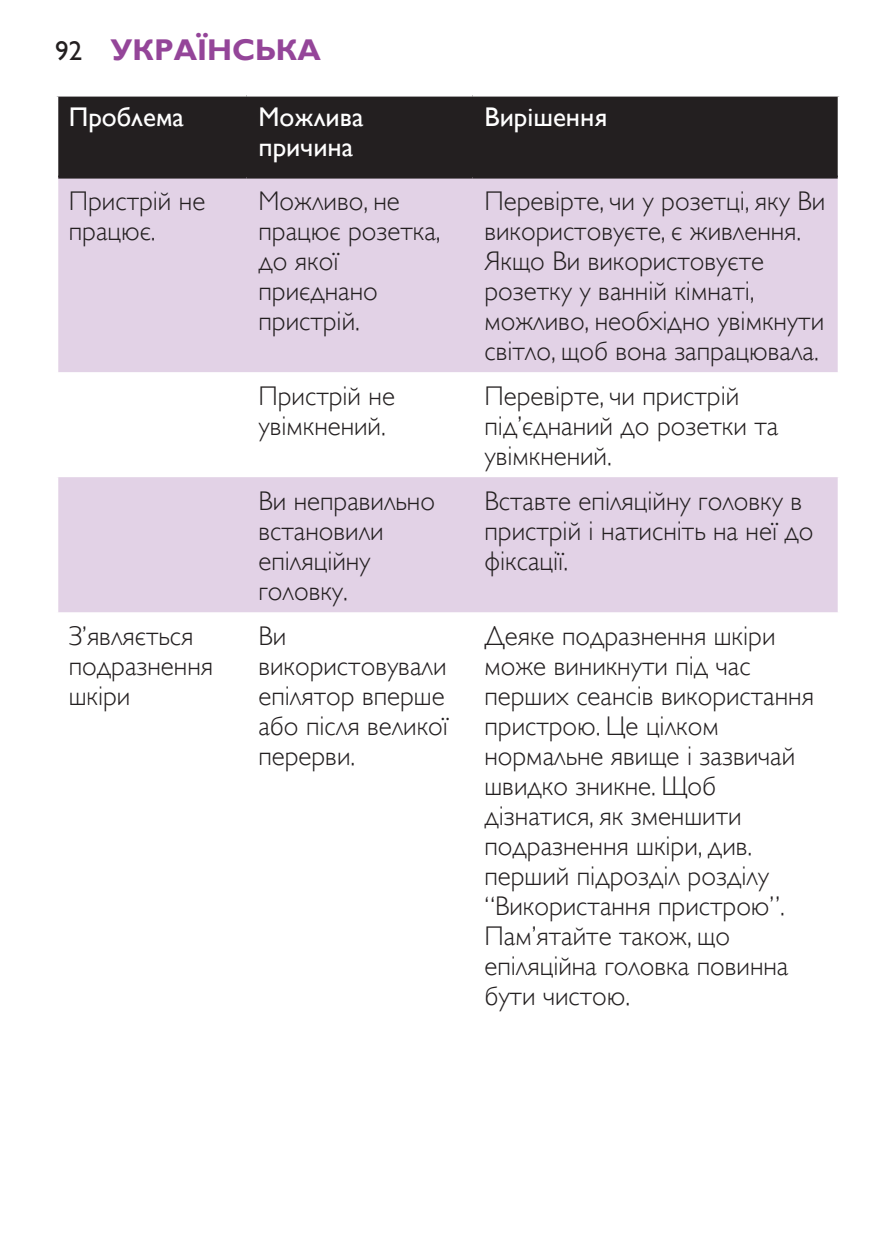
<style>
.page{position:relative;width:893px;height:1259px;background:#fff}
.page>*{position:absolute;margin:0;border:0;box-sizing:border-box;transform-origin:0 0}
.t1{font:700 30px "Gill Sans Alt One WGL";color:#944599}
.t2{font:27px/30px "Gill Sans Alt One WGL Light";color:#231f20}
.t3{font:27px/30px "Gill Sans Alt One WGL";color:#fff}
.t4{font:27px "Gill Sans Alt One WGL";color:#231f20}
</style>
<div class="page">
<div style="left:58px;top:97px;width:780px;height:79px;background:#231f20"></div>
<svg style="left:58px;top:179px;width:780px;height:433px;fill:#e2d2e6"></svg>
<hr style="left:58px;top:176px;width:188px;height:3px;background:#231f20">
<hr style="left:246px;top:176px;width:226px;height:3px;background:#231f20">
<hr style="left:472px;top:176px;width:366px;height:3px;background:#231f20">
<p class="t4" style="left:55px;top:32px;width:14px">92</p>
<p class="t1" style="left:111px;top:29px;width:212px">Українська</p>
<p class="t3" style="left:69px;top:102px;width:117px">Проблема</p>
<p class="t3" style="left:258px;top:102px;width:107px">Можлива причина</p>
<p class="t3" style="left:484px;top:102px;width:125px">Вирішення</p>
<p class="t2" style="left:69px;top:186px;width:138px">Пристрій не працює.</p>
<p class="t2" style="left:258px;top:186px;width:184px">Можливо, не працює розетка, до якої приєднано пристрій.</p>
<p class="t2" style="left:484px;top:186px;width:342px">Перевірте, чи у розетці, яку Ви використовуєте, є живлення.<br>Якщо Ви використовуєте розетку у ванній кімнаті, можливо, необхідно увімкнути світло, щоб вона запрацювала.</p>
<p class="t2" style="left:258px;top:381px;width:138px">Пристрій не увімкнений.</p>
<p class="t2" style="left:484px;top:381px;width:295px">Перевірте, чи пристрій під’єднаний до розетки та увімкнений.</p>
<p class="t2" style="left:258px;top:486px;width:178px">Ви неправильно встановили епіляційну головку.</p>
<p class="t2" style="left:484px;top:486px;width:331px">Вставте епіляційну головку в пристрій і натисніть на неї до фіксації.</p>
<p class="t2" style="left:69px;top:621px;width:146px">З’являється подразнення шкіри</p>
<p class="t2" style="left:258px;top:621px;width:191px">Ви використовували епілятор вперше або після великої перерви.</p>
<p class="t2" style="left:484px;top:621px;width:331px">Деяке подразнення шкіри може виникнути під час перших сеансів використання пристрою. Це цілком нормальне явище і зазвичай швидко зникне. Щоб дізнатися, як зменшити подразнення шкіри, див. перший підрозділ розділу “Використання пристрою”.<br>Пам’ятайте також, що епіляційна головка повинна бути чистою.</p>
</div>
